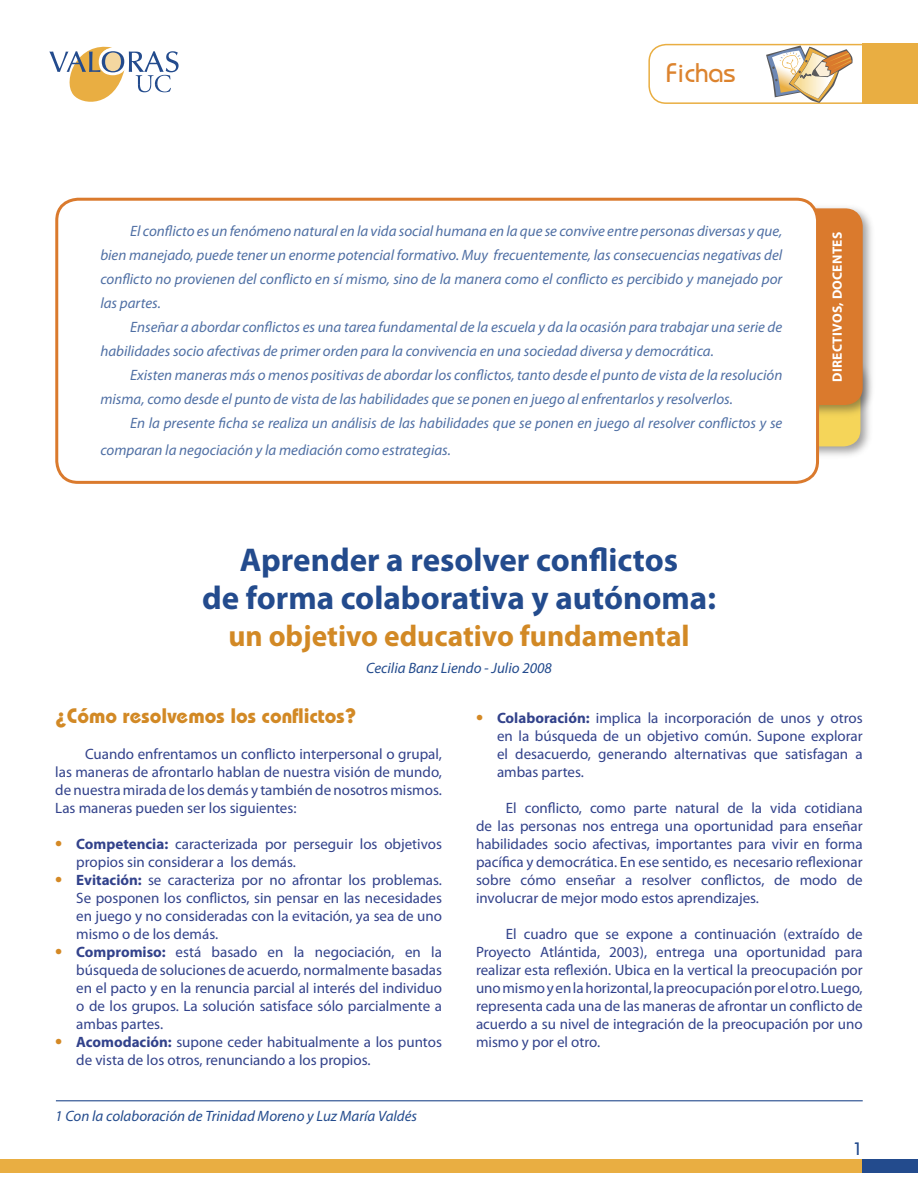
<style>
.page{position:relative;width:918px;height:1188px;background:#fff}
.page>*{position:absolute;margin:0;border:0;box-sizing:border-box;transform-origin:0 0}
.t1{font:700 33px "Myriad Pro";color:#234b8d}
.t2{font:700 30px "Myriad Pro";color:#d28925}
.t3{font:500 27px "Bauhaus";color:#dc832e}
.subtitulo_naranjo_bauhaus{font:700 21px "Bauhaus";color:#d28925}
.t4{font:500 18px "Bauhaus";color:#234b8d}
.textook{font:italic 15px/24px "Myriad Pro";color:#4f6fa4}
.textook-2{font:15px/18px "Myriad Pro";color:#32428b;text-align:justify}
.alineado{font:15px/18px "Myriad Pro";color:#32428b;text-align:justify}
.textook-3{font:italic 15px "Myriad Pro";color:#234b8d}
.t5{font:700 13.5px "Myriad Pro";letter-spacing:.02em;color:#fff}
.s1{font-weight:700;font-size:21px;color:#d48925}
.s2{font-weight:700}
</style>
<div class="page">
<div style="left:0;top:1159px;width:863px;height:14px;background:#e9ae42"></div>
<div style="left:863px;top:1159px;width:55px;height:14px;background:#234b8d"></div>
<div style="left:786px;top:355px;width:89px;height:106px;background:#272525;opacity:.45"></div>
<div style="left:783px;top:203px;width:94px;height:216px;background:#272525;opacity:.45"></div>
<svg style="left:821px;top:208px;width:42px;height:238px;background:#db8837"></svg>
<svg style="left:55px;top:197px;width:766px;height:285px"></svg>
<svg style="left:49px;top:46px;width:130px;height:56px"></svg>
<svg style="left:648px;top:43px;width:270px;height:60px"></svg>
<hr style="left:56px;top:1100px;width:807px;height:1px;background:#234b8d">
<p class="t3" style="left:667px;top:57px;width:71px">Fichas</p>
<p class="textook" style="left:100px;top:219px;width:684px;text-align:justify;text-indent:30px">El conflicto es un fenómeno natural en la vida social humana en la que se convive entre personas diversas y que, bien manejado, puede tener un enorme potencial formativo. Muy frecuentemente, las consecuencias negativas del conflicto no provienen del conflicto en sí mismo, sino de la manera como el conflicto es percibido y manejado por las partes.</p>
<p class="textook" style="left:100px;top:315px;width:683px;text-indent:30px">Enseñar a abordar conflictos es una tarea fundamental de la escuela y da la ocasión para trabajar una serie de habilidades socio afectivas de primer orden para la convivencia en una sociedad diversa y democrática.</p>
<p class="textook" style="left:100px;top:363px;width:684px;text-indent:30px">Existen maneras más o menos positivas de abordar los conflictos, tanto desde el punto de vista de la resolución misma, como desde el punto de vista de las habilidades que se ponen en juego al enfrentarlos y resolverlos.</p>
<p class="textook" style="left:100px;top:409px;width:684px;line-height:27px;text-indent:30px">En la presente ficha se realiza un análisis de las habilidades que se ponen en juego al resolver conflictos y se comparan la negociación y la mediación como estrategias.</p>
<p class="t1" style="left:240px;top:539px;width:440px">Aprender a resolver conflictos</p>
<p class="t1" style="left:202px;top:576px;width:515px">de forma colaborativa y autónoma:</p>
<p class="t2" style="left:228px;top:617px;width:463px">un objetivo educativo fundamental</p>
<p class="textook-3" style="left:366px;top:658px;width:187px">Cecilia Banz Liendo - Julio 2008</p>
<p class="t5" style="left:829px;top:382px;width:151px;rotate:-90deg">DIRECTIVOS, DOCENTES</p>
<p class="subtitulo_naranjo_bauhaus" style="left:55px;top:703px;width:303px">¿Cómo resolvemos los conflictos?</p>
<p class="textook-2" style="left:55px;top:745px;width:388px;text-indent:30px">Cuando enfrentamos un conflicto interpersonal o grupal, las maneras de afrontarlo hablan de nuestra visión de mundo, de nuestra mirada de los demás y también de nosotros mismos.<br>Las maneras pueden ser los siguientes:</p>
<p class="alineado" style="left:76px;top:835px;width:367px;text-indent:-21px"><span class="s1">•</span> <span class="s2">Competencia:</span> caracterizada por perseguir los objetivos propios sin considerar a los demás.</p>
<p class="alineado" style="left:76px;top:871px;width:367px;text-indent:-21px"><span class="s1">•</span> <span class="s2">Evitación:</span> se caracteriza por no afrontar los problemas.<br>Se posponen los conflictos, sin pensar en las necesidades en juego y no consideradas con la evitación, ya sea de uno mismo o de los demás.</p>
<p class="alineado" style="left:76px;top:943px;width:367px;text-indent:-21px"><span class="s1">•</span> <span class="s2">Compromiso:</span> está basado en la negociación, en la búsqueda de soluciones de acuerdo, normalmente basadas en el pacto y en la renuncia parcial al interés del individuo o de los grupos. La solución satisface sólo parcialmente a ambas partes.</p>
<p class="alineado" style="left:76px;top:1033px;width:367px;text-indent:-21px"><span class="s1">•</span> <span class="s2">Acomodación:</span> supone ceder habitualmente a los puntos de vista de los otros, renunciando a los propios.</p>
<p class="textook-3" style="left:55px;top:1106px;width:363px">1 Con la colaboración de Trinidad Moreno y Luz María Valdés</p>
<p class="alineado" style="left:497px;top:709px;width:367px;text-indent:-21px"><span class="s1">•</span> <span class="s2">Colaboración:</span> implica la incorporación de unos y otros en la búsqueda de un objetivo común. Supone explorar el desacuerdo, generando alternativas que satisfagan a ambas partes.</p>
<p class="textook-2" style="left:476px;top:799px;width:388px;text-indent:30px">El conflicto, como parte natural de la vida cotidiana de las personas nos entrega una oportunidad para enseñar habilidades socio afectivas, importantes para vivir en forma pacífica y democrática. En ese sentido, es necesario reflexionar sobre cómo enseñar a resolver conflictos, de modo de involucrar de mejor modo estos aprendizajes.</p>
<p class="textook-2" style="left:476px;top:925px;width:388px;text-indent:30px">El cuadro que se expone a continuación (extraído de Proyecto Atlántida, 2003), entrega una oportunidad para realizar esta reflexión. Ubica en la vertical la preocupación por uno mismo y en la horizontal, la preocupación por el otro. Luego, representa cada una de las maneras de afrontar un conflicto de acuerdo a su nivel de integración de la preocupación por uno mismo y por el otro.</p>
<p class="t4" style="left:853px;top:1138px;width:12px">1</p>
</div>
